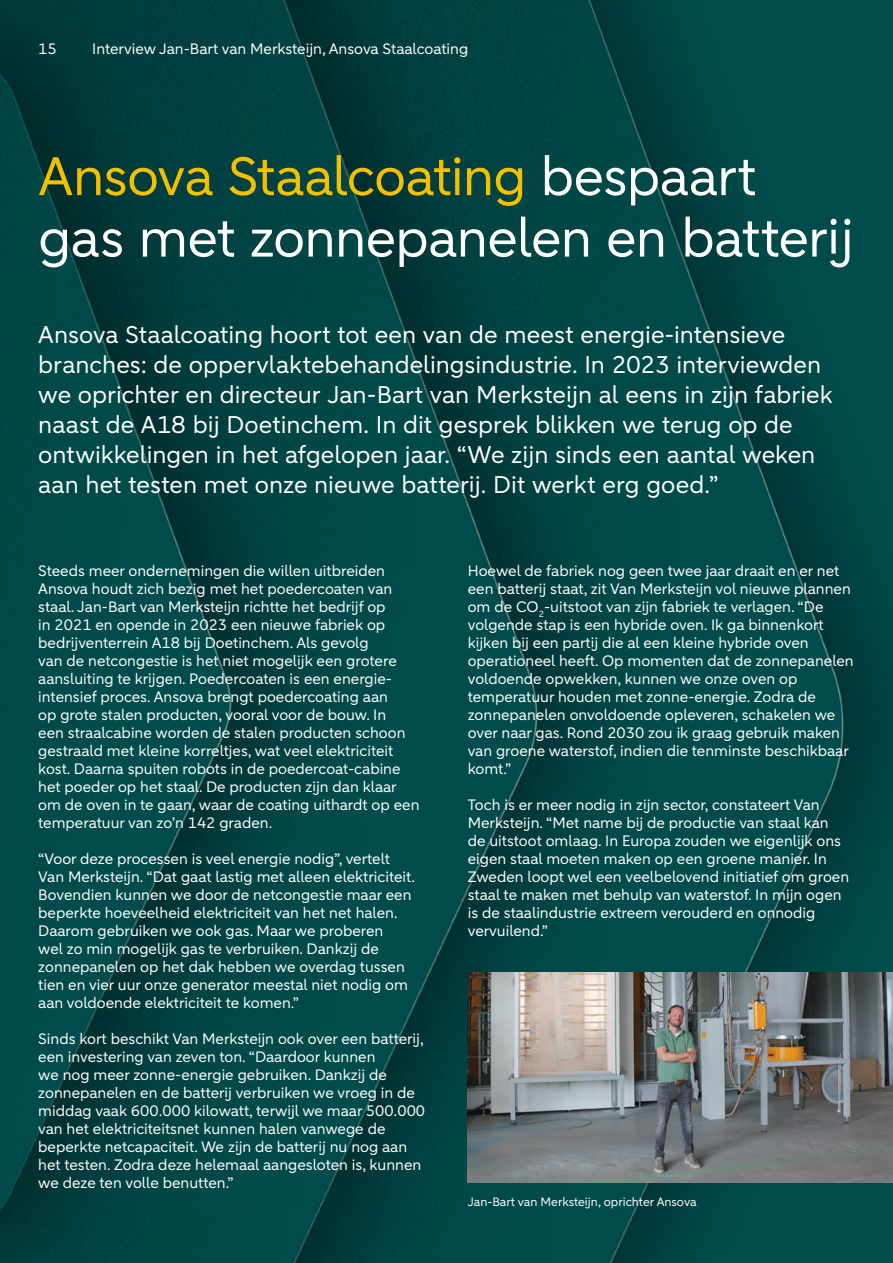
<style>
.page{position:relative;width:893px;height:1263px;background:#fff}
.page>*{position:absolute;margin:0;border:0;box-sizing:border-box;transform-origin:0 0}
.t1{font:53.7px/61.5px "ABNAMRO Sans";letter-spacing:-.015em;color:#fff}
.t2{font:24px/30px "ABNAMRO Sans";color:#fff}
.t3{font:15px/18px "ABNAMRO Sans";color:#fff}
.t4{font:12px "ABNAMRO Sans";color:#fff}
.s1{color:#f3c000}
</style>
<div class="page">
<img style="left:0;top:0;width:893px;height:1263px">
<img style="left:468px;top:972px;width:425px;height:211px">
<p class="t3" style="left:38px;top:40px;width:20px">15</p>
<p class="t3" style="left:92px;top:40px;width:377px">Interview Jan-Bart van Merksteijn, Ansova Staalcoating</p>
<h1 class="t1" style="left:38px;top:147px;width:817px"><span class="s1">Ansova Staalcoating</span> bespaart gas met zonnepanelen en batterij</h1>
<p class="t2" style="left:38px;top:320px;width:796px">Ansova Staalcoating hoort tot een van de meest energie-intensieve branches: de oppervlaktebehandelingsindustrie. In 2023 interviewden we oprichter en directeur Jan-Bart van Merksteijn al eens in zijn fabriek naast de A18 bij Doetinchem. In dit gesprek blikken we terug op de ontwikkelingen in het afgelopen jaar. “We zijn sinds een aantal weken aan het testen met onze nieuwe batterij. Dit werkt erg goed.”</p>
<p class="t3" style="left:38px;top:562px;width:383px">Steeds meer ondernemingen die willen uitbreiden Ansova houdt zich bezig met het poedercoaten van staal. Jan-Bart van Merksteijn richtte het bedrijf op<br>in 2021 en opende in 2023 een nieuwe fabriek op bedrijventerrein A18 bij Doetinchem. Als gevolg<br>van de netcongestie is het niet mogelijk een grotere aansluiting te krijgen. Poedercoaten is een energie&shy;intensief proces. Ansova brengt poedercoating aan<br>op grote stalen producten, vooral voor de bouw. In<br>een straalcabine worden de stalen producten schoon gestraald met kleine korreltjes, wat veel elektriciteit kost. Daarna spuiten robots in de poedercoat-cabine het poeder op het staal. De producten zijn dan klaar om de oven in te gaan, waar de coating uithardt op een temperatuur van zo’n 142 graden.</p>
<p class="t3" style="left:38px;top:850px;width:378px">“Voor deze processen is veel energie nodig”, vertelt Van Merksteijn. “Dat gaat lastig met alleen elektriciteit.<br>Bovendien kunnen we door de netcongestie maar een beperkte hoeveelheid elektriciteit van het net halen.<br>Daarom gebruiken we ook gas. Maar we proberen<br>wel zo min mogelijk gas te verbruiken. Dankzij de zonnepanelen op het dak hebben we overdag tussen tien en vier uur onze generator meestal niet nodig om aan voldoende elektriciteit te komen.”</p>
<p class="t3" style="left:38px;top:1030px;width:388px">Sinds kort beschikt Van Merksteijn ook over een batterij, een investering van zeven ton. “Daardoor kunnen<br>we nog meer zonne-energie gebruiken. Dankzij de zonnepanelen en de batterij verbruiken we vroeg in de middag vaak 600.000 kilowatt, terwijl we maar 500.000 van het elektriciteitsnet kunnen halen vanwege de beperkte netcapaciteit. We zijn de batterij nu nog aan het testen. Zodra deze helemaal aangesloten is, kunnen we deze ten volle benutten.”</p>
<p class="t3" style="left:468px;top:562px;width:387px">Hoewel de fabriek nog geen twee jaar draait en er net een batterij staat, zit Van Merksteijn vol nieuwe plannen om de CO<sub>2</sub>-uitstoot van zijn fabriek te verlagen. “De volgende stap is een hybride oven. Ik ga binnenkort kijken bij een partij die al een kleine hybride oven operationeel heeft. Op momenten dat de zonnepanelen voldoende opwekken, kunnen we onze oven op temperatuur houden met zonne-energie. Zodra de zonnepanelen onvoldoende opleveren, schakelen we over naar gas. Rond 2030 zou ik graag gebruik maken van groene waterstof, indien die tenminste beschikbaar komt.”</p>
<p class="t3" style="left:468px;top:796px;width:383px">Toch is er meer nodig in zijn sector, constateert Van Merksteijn. “Met name bij de productie van staal kan de uitstoot omlaag. In Europa zouden we eigenlijk ons eigen staal moeten maken op een groene manier. In Zweden loopt wel een veelbelovend initiatief om groen staal te maken met behulp van waterstof. In mijn ogen is de staalindustrie extreem verouderd en onnodig vervuilend.”</p>
<p class="t4" style="left:468px;top:1194px;width:230px">Jan-Bart van Merksteijn, oprichter Ansova</p>
</div>
